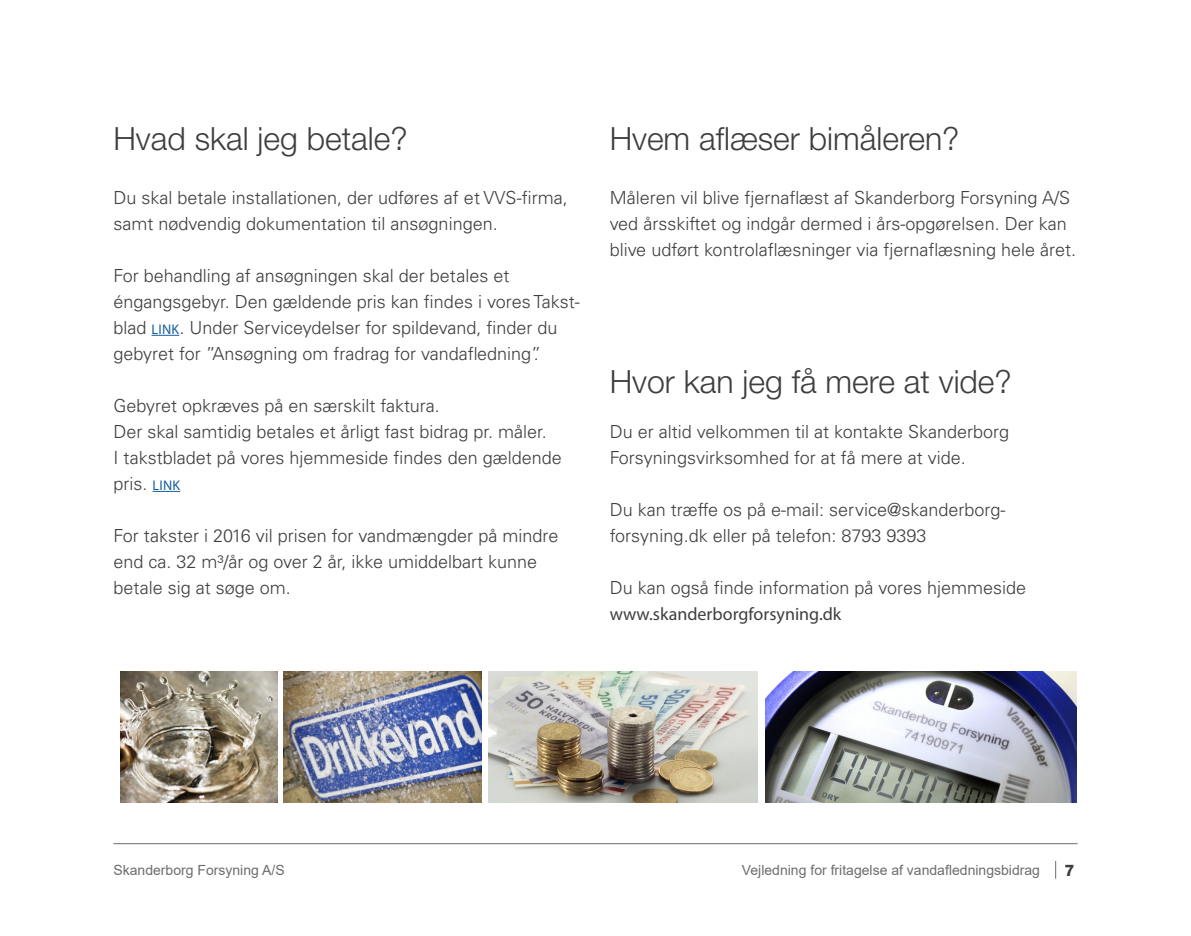
<style>
.page{position:relative;width:1191px;height:936px;background:#fff}
.page>*{position:absolute;margin:0;border:0;box-sizing:border-box;transform-origin:0 0}
.Overskrift_1_lille{font:300 32px "Helvetica Neue";color:#3e3e3f}
.Årsrap_Brødtekst{font:300 18px/26px "Univers LT Std";color:#3e3e3f}
.Årsrap_Brødtekst-2{font:18px "Myriad Pro";color:#3e3e3f}
.t1{font:800 16px "Helvetica Neue";color:#3e3e3f}
.t2{font:14px "Arial";color:#6c6d70}
.s1{font-family:"Myriad Pro";font-weight:400;font-size:14px;color:#175d9e}
</style>
<div class="page">
<img style="left:284px;top:671px;width:198px;height:131px">
<img style="left:120px;top:671px;width:158px;height:131px">
<img style="left:765px;top:671px;width:311px;height:131px">
<img style="left:488px;top:671px;width:270px;height:131px">
<svg style="left:1055px;top:861px;width:1px;height:17px"></svg>
<hr style="left:113px;top:843px;width:964px;height:1px;background:#6c6d70">
<svg style="left:152px;top:335px;width:27px;height:1px"></svg>
<svg style="left:153px;top:491px;width:27px;height:1px"></svg>
<p class="Overskrift_1_lille" style="left:113px;top:119px;width:296px">Hvad skal jeg betale?</p>
<p class="Årsrap_Brødtekst" style="left:113px;top:184px;width:456px">Du skal betale installationen, der udføres af et VVS-firma, samt nødvendig dokumentation til ansøgningen.</p>
<p class="Årsrap_Brødtekst" style="left:113px;top:262px;width:397px">For behandling af ansøgningen skal der betales et</p>
<p class="Årsrap_Brødtekst" style="left:113px;top:288px;width:468px">éngangsgebyr. Den gældende pris kan findes i vores Takst&shy;blad <span class="s1">LINK</span>. Under Serviceydelser for spildevand, finder du gebyret for ”Ansøgning om fradrag for vandafledning”.</p>
<p class="Årsrap_Brødtekst" style="left:113px;top:392px;width:328px">Gebyret opkræves på en særskilt faktura.</p>
<p class="Årsrap_Brødtekst" style="left:113px;top:418px;width:450px">Der skal samtidig betales et årligt fast bidrag pr. måler.<br>I takstbladet på vores hjemmeside findes den gældende pris. <span class="s1">LINK</span></p>
<p class="Årsrap_Brødtekst" style="left:113px;top:522px;width:446px">For takster i 2016 vil prisen for vandmængder på mindre end ca. 32 m³/år og over 2 år, ikke umiddelbart kunne betale sig at søge om.</p>
<p class="Overskrift_1_lille" style="left:609px;top:119px;width:351px">Hvem aflæser bimåleren?</p>
<p class="Årsrap_Brødtekst" style="left:609px;top:184px;width:468px">Måleren vil blive fjernaflæst af Skanderborg Forsyning A/S ved årsskiftet og indgår dermed i års-opgørelsen. Der kan blive udført kontrolaflæsninger via fjernaflæsning hele året.</p>
<p class="Overskrift_1_lille" style="left:609px;top:362px;width:403px">Hvor kan jeg få mere at vide?</p>
<p class="Årsrap_Brødtekst" style="left:609px;top:418px;width:401px">Du er altid velkommen til at kontakte Skanderborg<br>Forsyningsvirksomhed for at få mere at vide.</p>
<p class="Årsrap_Brødtekst" style="left:609px;top:496px;width:397px">Du kan træffe os på e-mail: service@skanderborg&shy;forsyning.dk eller på telefon: 8793 9393</p>
<p class="Årsrap_Brødtekst" style="left:609px;top:574px;width:418px">Du kan også finde information på vores hjemmeside</p>
<p class="Årsrap_Brødtekst-2" style="left:609px;top:603px;width:233px">www.skanderborgforsyning.dk</p>
<p class="t2" style="left:113px;top:860px;width:173px">Skanderborg Forsyning A/S</p>
<p class="t2" style="left:742px;top:860px;width:300px">Vejledning for fritagelse af vandafledningsbidrag</p>
<p class="t1" style="left:1064px;top:860px;width:12px">7</p>
</div>
